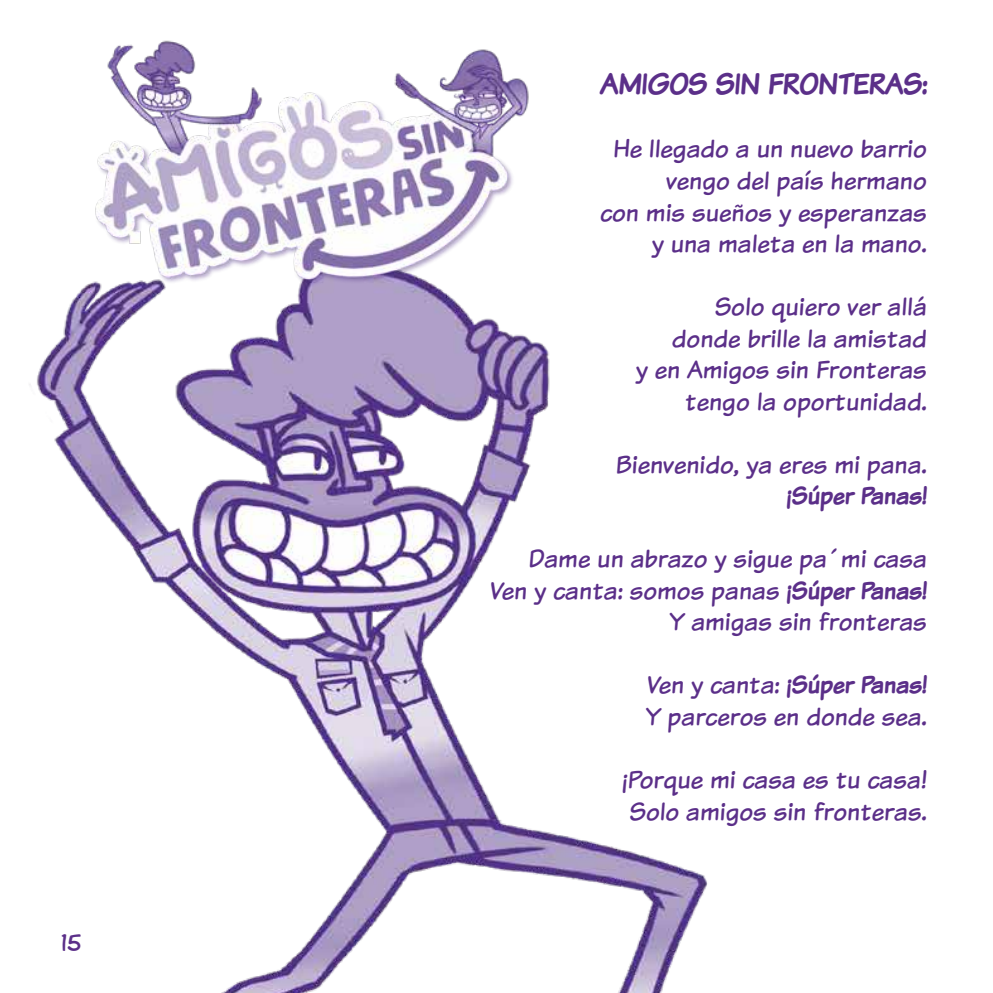
<style>
.page{position:relative;width:993px;height:993px;background:#fff}
.page>*{position:absolute;margin:0;border:0;box-sizing:border-box;transform-origin:0 0}
.t1{font:700 31.5px "Komika Text";color:#5b2f89}
.t2{font:26.25px/31.5px "Komika Text";color:#5b2f89;text-align:right}
.t3{font:700 26.25px "Komika Text";color:#5b2f89}
.s1{font-weight:700}
</style>
<div class="page">
<img style="left:29px;top:290px;width:679px;height:702px">
<img style="left:81px;top:40px;width:463px;height:263px">
<p class="t2" style="left:61px;top:926px;width:22px">15</p>
<p class="t1" style="left:599px;top:64px;width:328px">AMIGOS SIN FRONTERAS:</p>
<p class="t2" style="left:599px;top:133px;width:328px">He llegado a un nuevo barrio vengo del país hermano<br>con mis sueños y esperanzas y una maleta en la mano.</p>
<p class="t2" style="left:635px;top:290px;width:292px">Solo quiero ver allá<br>donde brille la amistad<br>y en Amigos sin Fronteras tengo la oportunidad.</p>
<p class="t2" style="left:615px;top:448px;width:312px">Bienvenido, ya eres mi pana.</p>
<p class="t3" style="left:786px;top:478px;width:142px">¡Súper Panas!</p>
<p class="t2" style="left:490px;top:542px;width:438px">Dame un abrazo y sigue pa´mi casa<br>Ven y canta: somos panas <span class="s1">¡Súper Panas!<br></span>Y amigas sin fronteras</p>
<p class="t2" style="left:644px;top:668px;width:283px;text-align:left">Ven y canta: <span class="s1">¡Súper Panas!<br></span>Y parceros en donde sea.</p>
<p class="t2" style="left:621px;top:763px;width:306px;text-align:left">¡Porque mi casa es tu casa!<br>Solo amigos sin fronteras.</p>
</div>
